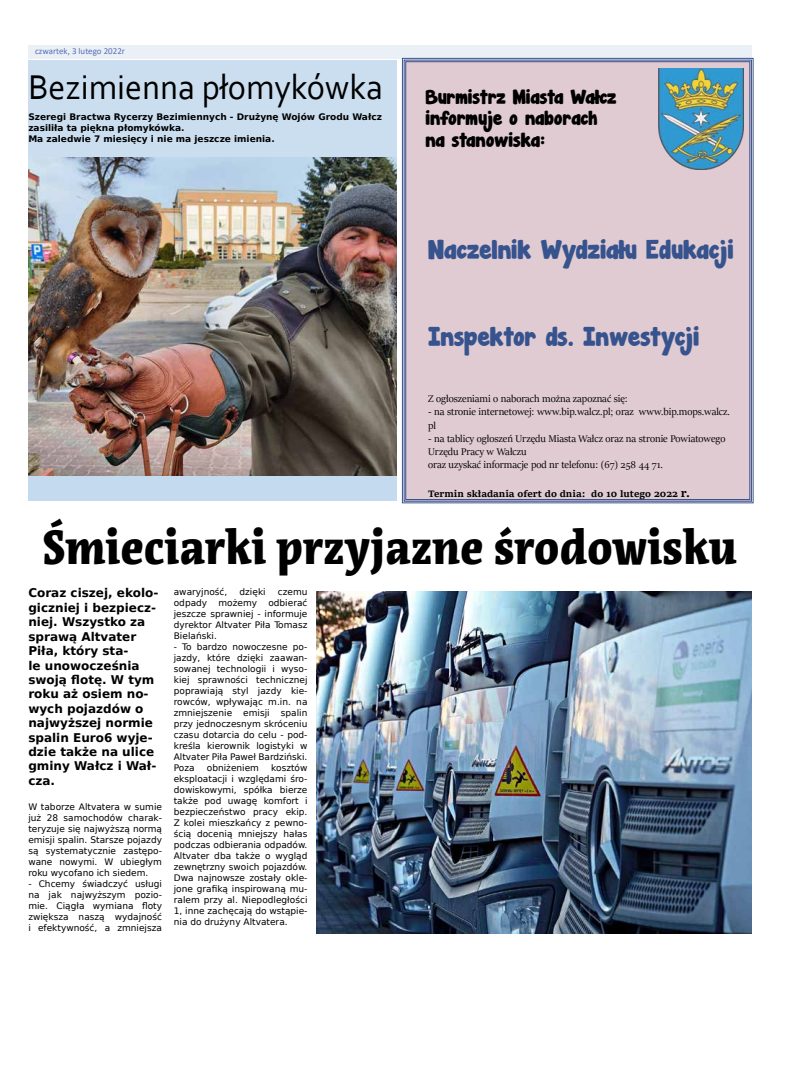
<style>
.page{position:relative;width:794px;height:1092px;background:#fff}
.page>*{position:absolute;margin:0;border:0;box-sizing:border-box;transform-origin:0 0}
.t1{font:900 48px "Acuta";color:#000;scale:.9 1}
.t2{font:36px "Corbel";color:#000;scale:.95 1}
.t3{font:24px "Janda Manatee Solid";color:#37538e}
.t4{font:18px/21.6px "Janda Manatee Solid";color:#000}
.t5{font:700 12px/14.4px "DejaVu Sans";color:#000}
.t6{font:11px/13.2px "Sitka Banner";color:#000}
.t7{font:700 10px "Sitka Text";color:#000}
.t8{font:9px/11px "DejaVu Sans";color:#000;text-align:justify}
.t9{font:700 9px/10.8px "DejaVu Sans";color:#000}
.t10{font:9px "Calibri";color:#5570b6}
.s1{font-size:12px}
</style>
<div class="page">
<div style="left:28px;top:45px;width:723px;height:14px;background:#ebeff6"></div>
<div style="left:402px;top:58px;width:352px;height:445px;background:#e0cbd3"></div>
<div style="left:405px;top:61px;width:345px;height:439px;border:1px solid #37538e"></div>
<img style="left:658px;top:68px;width:86px;height:101px">
<img style="left:316px;top:591px;width:435px;height:342px">
<img style="left:28px;top:156px;width:369px;height:320px">
<div style="left:28px;top:60px;width:369px;height:96px;background:#cbdeef"></div>
<div style="left:28px;top:476px;width:369px;height:25px;background:#c4daef"></div>
<p class="t10" style="left:35px;top:44px;width:91px">czwartek, 3 lutego 2022r</p>
<h2 class="t2" style="left:28px;top:65px;width:375px">Bezimienna płomykówka</h2>
<p class="t9" style="left:28px;top:112px;width:355px">Szeregi Bractwa Rycerzy Bezimiennych - Drużynę Wojów Grodu Wałcz zasiliła ta piękna płomykówka.<br>Ma zaledwie 7 miesięcy i nie ma jeszcze imienia.</p>
<h3 class="t4" style="left:425px;top:87px;width:193px">Burmistrz Miasta Wałcz informuje o naborach na stanowiska:</h3>
<h3 class="t3" style="left:428px;top:233px;width:307px">Naczelnik Wydziału Edukacji</h3>
<h3 class="t3" style="left:428px;top:319px;width:273px">Inspektor ds. Inwestycji</h3>
<p class="t6" style="left:428px;top:392px;width:201px">Z ogłoszeniami o naborach można zapoznać się:</p>
<p class="t6" style="left:428px;top:405px;width:303px">- na stronie internetowej: www.bip.walcz.pl; oraz www.bip.mops.walcz. pl</p>
<p class="t6" style="left:428px;top:431px;width:299px">- na tablicy ogłoszeń Urzędu Miasta Wałcz oraz na stronie Powiatowego<br>Urzędu Pracy w Wałczu<br>oraz uzyskać informacje pod nr telefonu: (67) 258 44 71.</p>
<p class="t7" style="left:428px;top:486px;width:263px">Termin składania ofert do dnia: do 10 lutego 2022 <span class="s1">r.</span></p>
<h1 class="t1" style="left:43px;top:517px;width:772px">Śmieciarki przyjazne środowisku</h1>
<p class="t5" style="left:28px;top:585px;width:131px">Coraz ciszej, ekolo&shy;giczniej i bezpiecz&shy;niej. Wszystko za sprawą Altvater<br>Piła, który sta-<br>le unowocześnia swoją flotę. W tym roku aż osiem no&shy;wych pojazdów o najwyższej normie spalin Euro6 wyje&shy;dzie także na ulice gminy Wałcz i Wał&shy;cza.</p>
<p class="t8" style="left:28px;top:801px;width:135px">W taborze Altvatera w sumie już 28 samochodów charak&shy;teryzuje się najwyższą normą emisji spalin. Starsze pojazdy są systematycznie zastępo&shy;wane nowymi. W ubiegłym roku wycofano ich siedem.</p>
<p class="t8" style="left:28px;top:878px;width:135px">- Chcemy świadczyć usługi na jak najwyższym pozio&shy;mie. Ciągła wymiana floty zwiększa naszą wydajność i efektywność, a zmniejsza</p>
<p class="t8" style="left:174px;top:586px;width:55px">awaryjność,</p>
<p class="t8" style="left:239px;top:586px;width:28px">dzięki</p>
<p class="t8" style="left:174px;top:586px;width:135px;text-indent:104px">czemu odpady możemy odbierać jeszcze sprawniej - informuje dyrektor Altvater Piła Tomasz Bielański.</p>
<p class="t8" style="left:174px;top:641px;width:135px">- To bardzo nowoczesne po&shy;jazdy, które dzięki zaawan&shy;sowanej technologii i wyso&shy;kiej sprawności technicznej poprawiają styl jazdy kie&shy;rowców, wpływając m.in. na zmniejszenie emisji spalin przy jednoczesnym skróceniu czasu dotarcia do celu - pod&shy;kreśla kierownik logistyki w Altvater Piła Paweł Bardziński.<br>Poza</p>
<p class="t8" style="left:174px;top:762px;width:135px;text-indent:97px">kosztów eksploatacji i względami śro&shy;dowiskowymi, spółka bierze także pod uwagę komfort i bezpieczeństwo pracy ekip.<br>Z kolei mieszkańcy z pewno&shy;ścią docenią mniejszy hałas podczas odbierania odpadów.<br>Altvater dba także o wygląd zewnętrzny swoich pojazdów.<br>Dwa najnowsze zostały okle&shy;jone grafiką inspirowaną mu&shy;ralem przy al. Niepodległości 1, inne zachęcają do wstąpie&shy;nia do drużyny Altvatera.</p>
<p class="t8" style="left:207px;top:762px;width:54px">obniżeniem</p>
</div>
